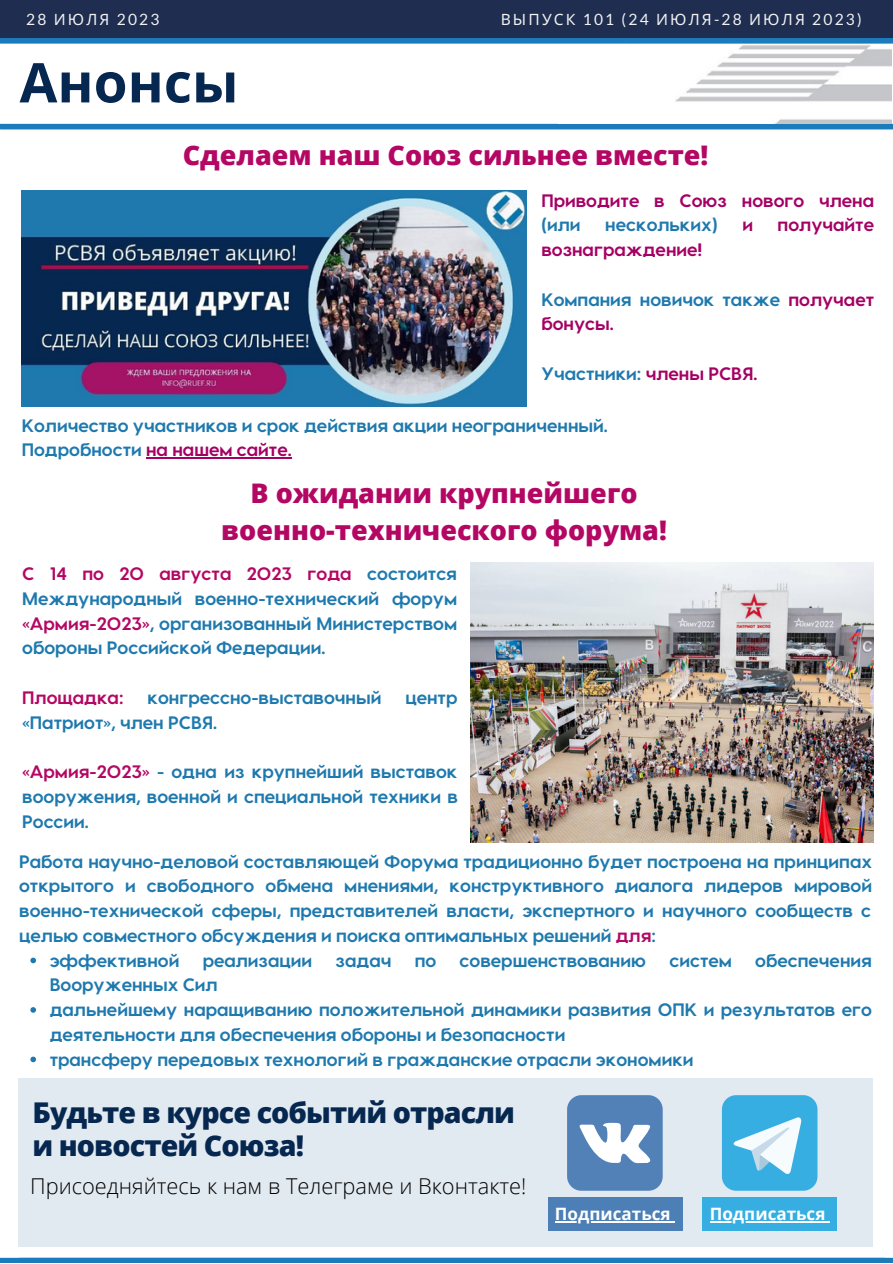
<style>
.page{position:relative;width:893px;height:1264px;background:#fff}
.page>*{position:absolute;margin:0;border:0;box-sizing:border-box;transform-origin:0 0}
.t1{font:700 54.75px "Open Sans";color:#062850}
.t2{font:800 28.65px "Open Sans";letter-spacing:-.03em;color:#062850}
.t3{font:800 27px/37px "Open Sans";color:#b40764;text-align:center}
.t4{font:300 21.75px "Open Sans";color:#000}
.t5{font:700 18px/24.8px "Visby CF";color:#1e79ae;text-align:justify}
.t6{font:700 18px/24.8px "Visby CF";color:#a50064}
.t7{font:700 18px "Visby CF";color:#b40764}
.t8{font:700 17.1px "Open Sans";color:#fff}
.t9{font:15.6px "Noto Sans";letter-spacing:.14em;color:#f2f2f2}
.t10{font:15.6px "Lato";letter-spacing:.14em;color:#f2f2f2}
.s1{font-family:"Noto Sans"}
.s2{font-family:"Lato"}
.s3{color:#1e79ae}
.s4{color:#a50064}
.s5{color:#b40764}
</style>
<div class="page">
<div style="left:0;top:0;width:892px;height:38px;background:#1e2d50"></div>
<div style="left:0;top:1257px;width:892px;height:5px;background:#1b7bbb"></div>
<img style="left:21px;top:190px;width:505px;height:216px">
<div style="left:1px;top:124px;width:891px;height:5px;background:#1b7bbb"></div>
<img style="left:675px;top:45px;width:216px;height:79px">
<div style="left:0;top:38px;width:892px;height:6px;background:#1b7bbb"></div>
<img style="left:470px;top:562px;width:403px;height:280px">
<hr style="left:146px;top:457px;width:146px;height:1px;background:#a50064">
<div style="left:18px;top:1078px;width:854px;height:168px;background:#e2eaf1"></div>
<svg style="left:567px;top:1095px;width:95px;height:95px;background:#769bc6"></svg>
<svg style="left:721px;top:1095px;width:96px;height:95px;background:#64bfe7"></svg>
<div style="left:548px;top:1197px;width:134px;height:33px;background:#4c7fb5"></div>
<div style="left:702px;top:1197px;width:134px;height:33px;background:#37aee2"></div>
<hr style="left:555px;top:1221px;width:115px;height:1px;background:#fff">
<hr style="left:709px;top:1220px;width:116px;height:2px;background:#fff">
<svg style="left:30px;top:957px;width:6px;height:6px"></svg>
<svg style="left:30px;top:1007px;width:6px;height:5px"></svg>
<svg style="left:30px;top:1056px;width:6px;height:6px"></svg>
<p class="t10" style="left:26px;top:10px;width:135px">28 <span class="s1">ИЮЛЯ</span> 2023</p>
<p class="t9" style="left:500px;top:8px;width:362px">ВЫПУСК <span class="s2">101 (24</span> ИЮЛЯ<span class="s2">-28</span> ИЮЛЯ <span class="s2">2023)</span></p>
<p class="t1" style="left:20px;top:44px;width:220px">Анонсы</p>
<p class="t3" style="left:183px;top:136px;width:527px">Сделаем наш Союз сильнее вместе!</p>
<p class="t6" style="left:541px;top:187px;width:334px">Приводите в Союз нового члена <span class="s3">(или</span></p>
<p class="t5" style="left:605px;top:211px;width:114px">нескольких)</p>
<p class="t6" style="left:742px;top:211px;width:12px">и</p>
<p class="t6" style="left:777px;top:211px;width:98px">получайте</p>
<p class="t6" style="left:541px;top:236px;width:162px">вознаграждение!</p>
<p class="t5" style="left:541px;top:286px;width:334px">Компания новичок также <span class="s4">получает бонусы.</span></p>
<p class="t5" style="left:541px;top:360px;width:217px">Участники: <span class="s4">члены РСВЯ.</span></p>
<p class="t5" style="left:22px;top:412px;width:587px">Количество участников и срок действия акции неограниченный.</p>
<p class="t6" style="left:22px;top:436px;width:271px"><span class="s3">Подробности</span> на нашем сайте.</p>
<p class="t3" style="left:221px;top:473px;width:447px">В ожидании крупнейшего военно-технического форума!</p>
<p class="t5" style="left:22px;top:560px;width:436px"><span class="s5">С 14 по 20 августа 2023 года</span> состоится Международный военно-технический форум <span class="s5">«Армия-2023»</span>, организованный Министерством обороны Российской Федерации.</p>
<p class="t7" style="left:22px;top:685px;width:103px">Площадка:</p>
<p class="t5" style="left:147px;top:684px;width:235px">конгрессно-выставочный</p>
<p class="t5" style="left:405px;top:684px;width:54px">центр</p>
<p class="t5" style="left:22px;top:708px;width:196px">«Патриот», член РСВЯ.</p>
<p class="t5" style="left:22px;top:758px;width:437px"><span class="s5">«Армия-2023»</span> - одна из крупнейший выставок вооружения, военной и специальной техники в России.</p>
<p class="t5" style="left:19px;top:848px;width:854px">Работа научно-деловой составляющей Форума традиционно будет построена на принципах открытого и свободного обмена мнениями, конструктивного диалога лидеров мировой военно-технической сферы, представителей власти, экспертного и научного сообществ с целью совместного обсуждения и поиска оптимальных решений <span class="s5">для</span>:</p>
<p class="t5" style="left:50px;top:946px;width:131px">эффективной</p>
<p class="t5" style="left:203px;top:946px;width:111px">реализации</p>
<p class="t5" style="left:335px;top:946px;width:57px">задач</p>
<p class="t5" style="left:414px;top:946px;width:23px">по</p>
<p class="t5" style="left:459px;top:946px;width:188px">совершенствованию</p>
<p class="t5" style="left:669px;top:946px;width:64px">систем</p>
<p class="t5" style="left:755px;top:946px;width:118px">обеспечения</p>
<p class="t5" style="left:50px;top:971px;width:169px">Вооруженных Сил</p>
<p class="t5" style="left:50px;top:996px;width:823px">дальнейшему наращиванию положительной динамики развития ОПК и результатов его деятельности для обеспечения обороны и безопасности</p>
<p class="t5" style="left:50px;top:1045px;width:645px">трансферу передовых технологий в гражданские отрасли экономики</p>
<p class="t2" style="left:32px;top:1092px;width:484px">Будьте в курсе событий отрасли</p>
<p class="t2" style="left:32px;top:1125px;width:273px">и новостей Союза!</p>
<p class="t4" style="left:30px;top:1170px;width:497px">Присоедняйтесь к нам в Телеграме и Вконтакте!</p>
<p class="t8" style="left:555px;top:1201px;width:117px">Подписаться</p>
<p class="t8" style="left:709px;top:1201px;width:117px">Подписаться</p>
</div>
